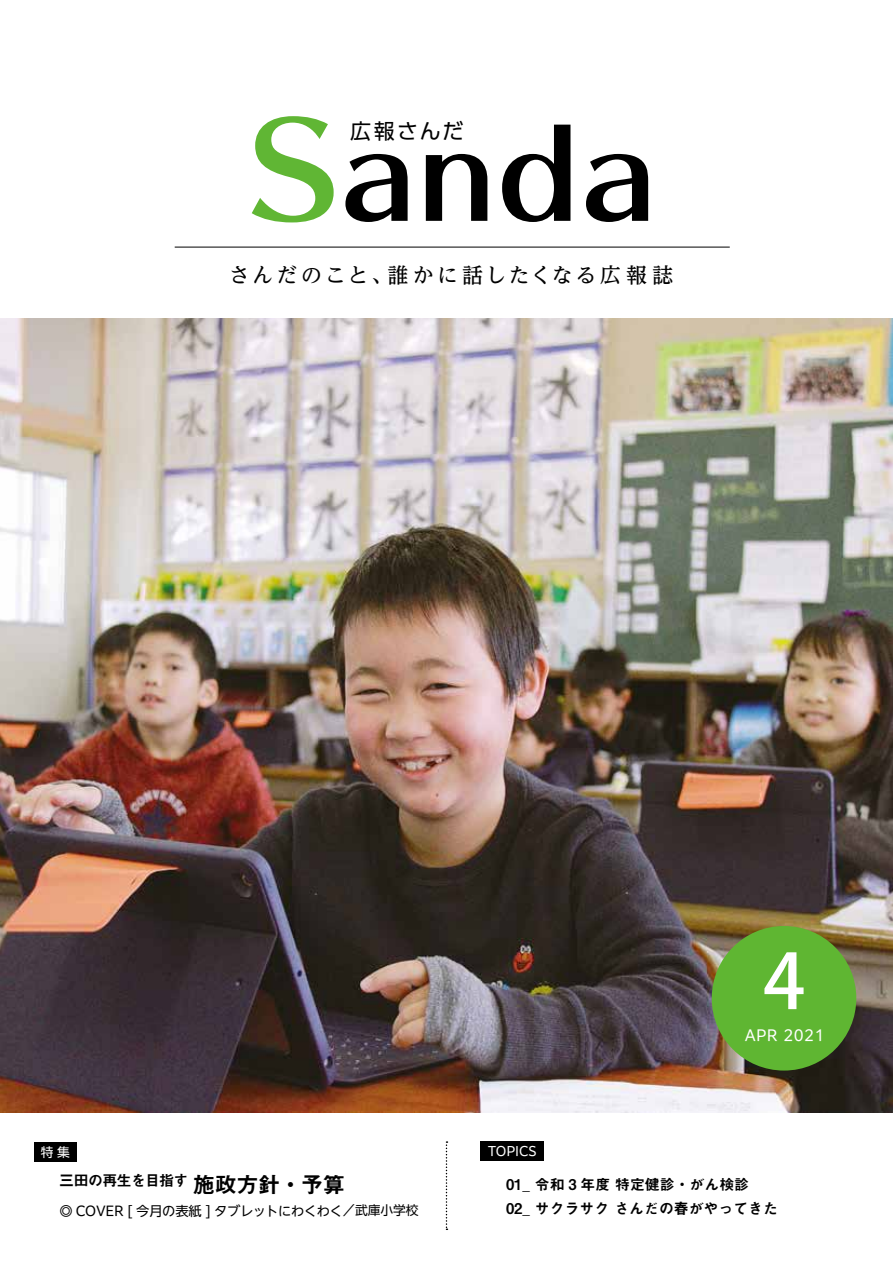
<style>
.page{position:relative;width:893px;height:1263px;background:#fff}
.page>*{position:absolute;margin:0;border:0;box-sizing:border-box;transform-origin:0 0}
.t1{font:114px "UD Typos 515 Std";color:#000}
.t2{font:106.35px "UD Typos 515 Std";color:#000}
.t3{font:500 75.45px "Koz Go Pr 6 N";color:#fff}
.t4{font:22.35px "Midashi Go Pro MB31";letter-spacing:-.025em;color:#000}
.t5{font:500 21px "UD Reimin Pr 6 N";letter-spacing:.145em;color:#000}
.t6{font:21px "PUD Shin Go Pr 6 N";letter-spacing:.095em;color:#000}
.t7{font:14.85px/24.5px "Midashi Go Pro MB31";color:#000}
.t8{font:14.85px "Midashi Go Pro MB31";letter-spacing:-.035em;color:#000}
.t9{font:14.85px "PUD Shin Go NT Pr 6 N";letter-spacing:.02em;color:#fff}
.t10{font:13.35px "PUD Shin Go NT Pr 6 N";letter-spacing:-.03em;color:#000}
.t11{font:12.75px "PUD Shin Go NT Pr 6 N";color:#fff}
.s1{font-size:126.45px}
.s2{font-size:129px;color:#60b634}
.s3{font-size:12.75px}
</style>
<div class="page">
<div style="left:34px;top:1142px;width:43px;height:19px;background:#000"></div>
<svg style="left:446px;top:1141px;width:1px;height:89px"></svg>
<div style="left:480px;top:1141px;width:64px;height:19px;background:#000"></div>
<img style="left:0;top:318px;width:893px;height:794px">
<div style="left:712px;top:926px;width:144px;height:144px;background:#5fb632;border-radius:50%"></div>
<hr style="left:175px;top:247px;width:555px;height:1px;background:#000">
<h2 class="t2" style="left:247px;top:45px;width:424px"><span class="s1">Ｓ</span>anda</h2>
<h1 class="t1" style="left:229px;top:79px;width:429px"><span class="s2">Ｓ</span>anda</h1>
<h3 class="t6" style="left:350px;top:120px;width:115px">広報さんだ</h3>
<h3 class="t5" style="left:229px;top:257px;width:165px">さんだのこと、</h3>
<h3 class="t5" style="left:388px;top:257px;width:287px">誰かに話したくなる広報誌</h3>
<p class="t11" style="left:41px;top:1145px;width:31px">特集</p>
<p class="t11" style="left:488px;top:1144px;width:50px">TOPICS</p>
<h3 class="t3" style="left:763px;top:939px;width:44px">4</h3>
<p class="t9" style="left:745px;top:1027px;width:81px">APR 2021</p>
<p class="t8" style="left:59px;top:1169px;width:131px">三田の再生を目指す</p>
<p class="t10" style="left:59px;top:1203px;width:361px">◎ COVER [ 今月の表紙 ] タブレットにわくわく<span class="s3">／武庫小学校</span></p>
<h3 class="t4" style="left:193px;top:1166px;width:154px">施政方針・予算</h3>
<p class="t7" style="left:506px;top:1170px;width:274px">01_ 令和 3 年度特定健診・がん検診<br>02_ サクラサクさんだの春がやってきた</p>
</div>
